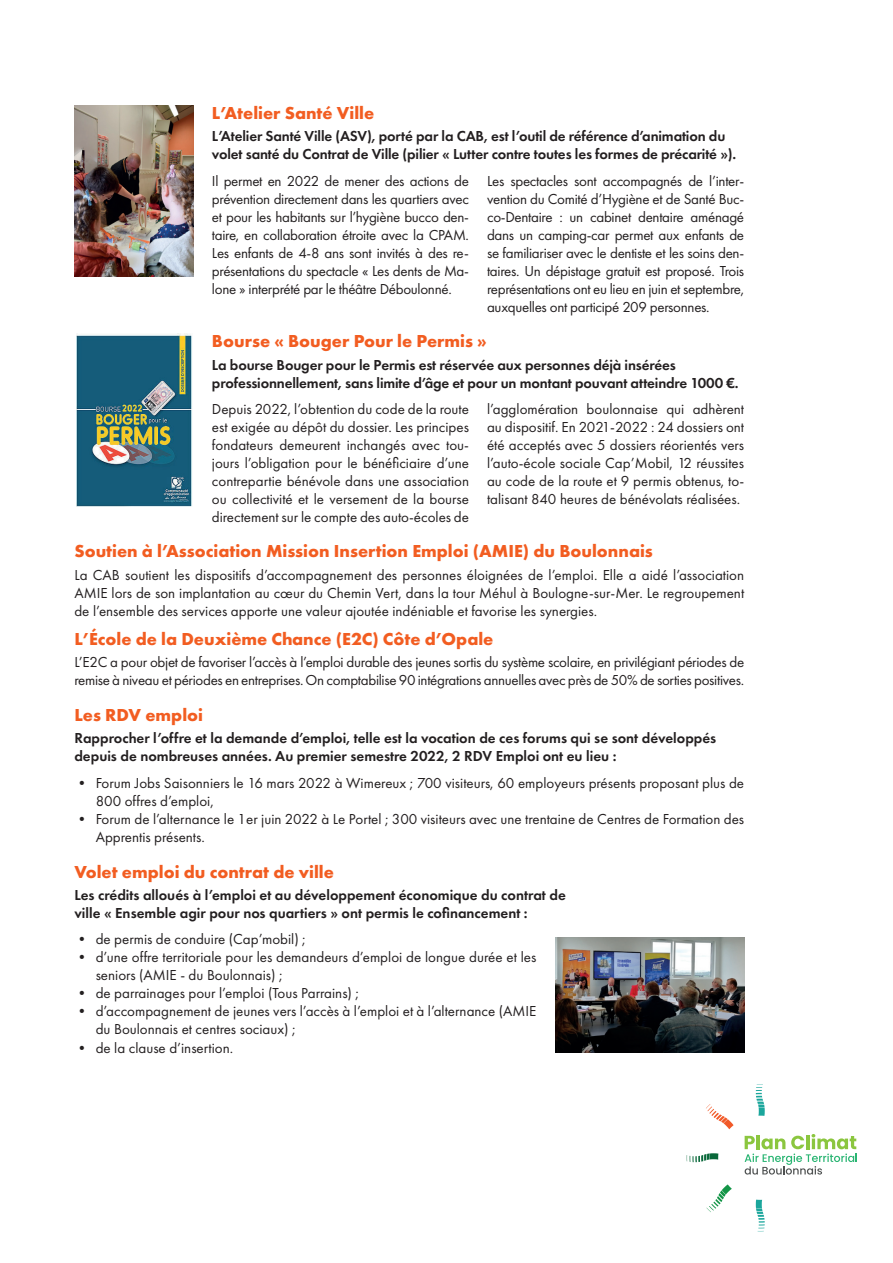
<style>
.page{position:relative;width:893px;height:1263px;background:#fff}
.page>*{position:absolute;margin:0;border:0;box-sizing:border-box;transform-origin:0 0}
.t1{font:700 18px "Futura PT";color:#f25d21}
.t2{font:15px/18px "Futura PT";color:#231f20;text-align:justify}
.t3{font:600 15px/18px "Futura PT";letter-spacing:-.01em;color:#231f20}
.t4{font:15px/18px "Futura PT";letter-spacing:-.02em;color:#231f20}
</style>
<div class="page">
<img style="left:74px;top:105px;width:120px;height:171px">
<img style="left:76px;top:334px;width:116px;height:172px">
<img style="left:556px;top:937px;width:188px;height:115px">
<svg style="left:756px;top:1084px;width:9px;height:32px"></svg>
<svg style="left:756px;top:1199px;width:9px;height:33px"></svg>
<svg style="left:706px;top:1104px;width:28px;height:25px"></svg>
<svg style="left:687px;top:1153px;width:31px;height:9px"></svg>
<svg style="left:706px;top:1184px;width:26px;height:28px"></svg>
<svg style="left:745px;top:1134px;width:112px;height:40px"></svg>
<p class="t1" style="left:212px;top:101px;width:164px">L’Atelier Santé Ville</p>
<p class="t3" style="left:212px;top:127px;width:526px">L’Atelier Santé Ville (ASV), porté par la CAB, est l’outil de référence d’animation du volet santé du Contrat de Ville (pilier « Lutter contre toutes les formes de précarité »).</p>
<p class="t2" style="left:212px;top:172px;width:259px">Il permet en 2022 de mener des actions de prévention directement dans les quartiers avec et pour les habitants sur l’hygiène bucco den&shy;taire, en collaboration étroite avec la CPAM.<br>Les enfants de 4-8 ans sont invités à des re&shy;présentations du spectacle « Les dents de Ma&shy;lone » interprété par le théâtre Déboulonné.</p>
<p class="t2" style="left:487px;top:172px;width:259px">Les spectacles sont accompagnés de l’inter&shy;vention du Comité d’Hygiène et de Santé Buc&shy;co-Dentaire : un cabinet dentaire aménagé dans un camping-car permet aux enfants de se familiariser avec le dentiste et les soins den&shy;taires. Un dépistage gratuit est proposé. Trois représentations ont eu lieu en juin et septembre, auxquelles ont participé 209 personnes.</p>
<p class="t1" style="left:212px;top:330px;width:276px">Bourse « Bouger Pour le Permis »</p>
<p class="t3" style="left:212px;top:355px;width:528px">La bourse Bouger pour le Permis est réservée aux personnes déjà insérées professionnellement, sans limite d’âge et pour un montant pouvant atteindre 1000 €.</p>
<p class="t2" style="left:212px;top:400px;width:259px">Depuis 2022, l’obtention du code de la route est exigée au dépôt du dossier. Les principes fondateurs demeurent inchangés avec tou&shy;jours l’obligation pour le bénéficiaire d’une contrepartie bénévole dans une association ou collectivité et le versement de la bourse directement sur le compte des auto-écoles de</p>
<p class="t2" style="left:487px;top:400px;width:259px">l’agglomération boulonnaise qui adhèrent au dispositif. En 2021-2022 : 24 dossiers ont été acceptés avec 5 dossiers réorientés vers l’auto-école sociale Cap’Mobil, 12 réussites au code de la route et 9 permis obtenus, to&shy;talisant 840 heures de bénévolats réalisées.</p>
<p class="t1" style="left:74px;top:540px;width:580px">Soutien à l’Association Mission Insertion Emploi (AMIE) du Boulonnais</p>
<p class="t2" style="left:74px;top:566px;width:671px">La CAB soutient les dispositifs d’accompagnement des personnes éloignées de l’emploi. Elle a aidé l’association AMIE lors de son implantation au cœur du Chemin Vert, dans la tour Méhul à Boulogne-sur-Mer. Le regroupement de l’ensemble des services apporte une valeur ajoutée indéniable et favorise les synergies.</p>
<p class="t1" style="left:74px;top:628px;width:420px">L’École de la Deuxième Chance (E2C) Côte d’Opale</p>
<p class="t4" style="left:74px;top:653px;width:671px">L’E2C a pour objet de favoriser l’accès à l’emploi durable des jeunes sortis du système scolaire, en privilégiant périodes de remise à niveau et périodes en entreprises. On comptabilise 90 intégrations annuelles avec près de 50% de sorties positives.</p>
<p class="t1" style="left:74px;top:704px;width:130px">Les RDV emploi</p>
<p class="t3" style="left:74px;top:729px;width:643px">Rapprocher l’offre et la demande d’emploi, telle est la vocation de ces forums qui se sont développés depuis de nombreuses années. Au premier semestre 2022, 2 RDV Emploi ont eu lieu :</p>
<p class="t2" style="left:96px;top:774px;width:650px;text-indent:-21px">• Forum Jobs Saisonniers le 16 mars 2022 à Wimereux ; 700 visiteurs, 60 employeurs présents proposant plus de<br>800 offres d’emploi,</p>
<p class="t2" style="left:96px;top:810px;width:650px;text-indent:-21px">• Forum de l’alternance le 1er juin 2022 à Le Portel ; 300 visiteurs avec une trentaine de Centres de Formation des<br>Apprentis présents.</p>
<p class="t1" style="left:74px;top:860px;width:261px">Volet emploi du contrat de ville</p>
<p class="t3" style="left:74px;top:886px;width:493px">Les crédits alloués à l’emploi et au développement économique du contrat de ville « Ensemble agir pour nos quartiers » ont permis le cofinancement :</p>
<p class="t2" style="left:74px;top:930px;width:233px">• de permis de conduire (Cap’mobil) ;</p>
<p class="t2" style="left:96px;top:948px;width:442px;text-indent:-21px">• d’une offre territoriale pour les demandeurs d’emploi de longue durée et les seniors (AMIE - du Boulonnais) ;</p>
<p class="t2" style="left:74px;top:984px;width:286px">• de parrainages pour l’emploi (Tous Parrains) ;</p>
<p class="t2" style="left:96px;top:1002px;width:442px;text-indent:-21px">• d’accompagnement de jeunes vers l’accès à l’emploi et à l’alternance (AMIE du Boulonnais et centres sociaux) ;</p>
<p class="t2" style="left:74px;top:1038px;width:160px">• de la clause d’insertion.</p>
</div>
